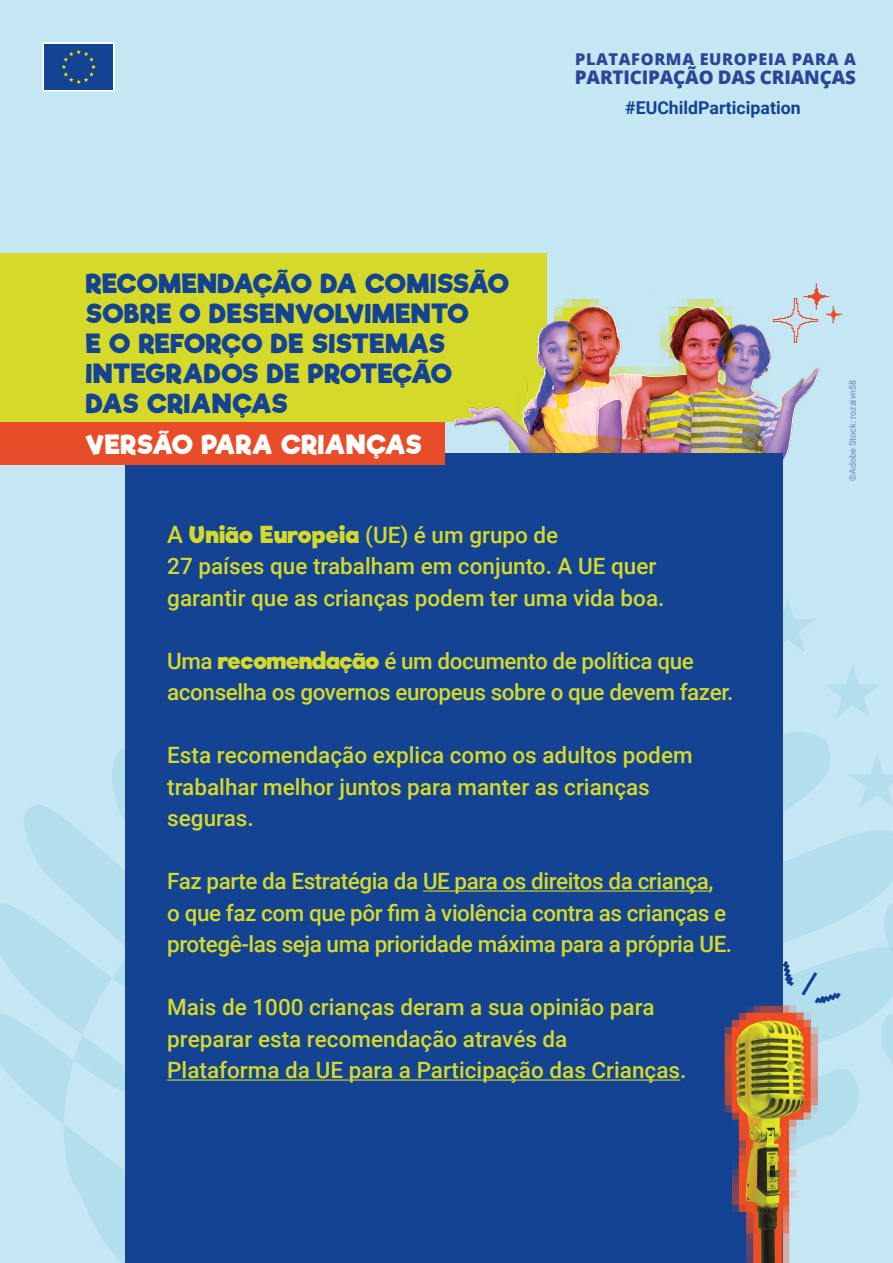
<style>
.page{position:relative;width:893px;height:1263px;background:#c5e6f3}
.page>*{position:absolute;margin:0;border:0;box-sizing:border-box;transform-origin:0 0}
.t1{font:700 25.5px/30.2px "Riffic";color:#134392}
.t2{font:700 25.5px "Riffic";color:#fff}
.Body_1{font:500 22.5px/31.5px "Roboto";color:#d5da2a}
.Body_1-2{font:500 22.5px/31.5px "Roboto";letter-spacing:-.02em;color:#d5da2a}
.t3{font:800 18.75px "Open Sans";letter-spacing:-.01em;color:#294697}
.t4{font:700 17.7px "Roboto";color:#134392}
.t5{font:800 16.2px "Open Sans";letter-spacing:.04em;color:#294697}
.image_copyright{font:9px "Roboto";color:#7883bd}
.s1{font-size:24px}
.s2{font-family:"Riffic";font-weight:700}
</style>
<div class="page">
<svg style="left:783px;top:808px;width:110px;height:325px;fill:#b2deed"></svg>
<svg style="left:0;top:748px;width:125px;height:515px"></svg>
<svg style="left:783px;top:599px;width:110px;height:209px"></svg>
<svg style="left:875px;top:883px;width:18px;height:241px"></svg>
<svg style="left:43px;top:42px;width:72px;height:49px;background:#2f5999"></svg>
<div style="left:0;top:254px;width:546px;height:168px;background:#d5da2a"></div>
<img style="left:446px;top:254px;width:374px;height:208px">
<div style="left:125px;top:454px;width:658px;height:809px;background:#134392"></div>
<hr style="left:423px;top:890px;width:286px;height:1px;background:#d5da2a">
<hr style="left:167px;top:1079px;width:513px;height:1px;background:#d5da2a">
<div style="left:0;top:422px;width:444px;height:43px;background:#e94c28"></div>
<svg style="left:783px;top:961px;width:11px;height:25px"></svg>
<svg style="left:801px;top:972px;width:40px;height:31px"></svg>
<img style="left:724px;top:995px;width:109px;height:268px">
<svg style="left:773px;top:283px;width:69px;height:60px"></svg>
<p class="t5" style="left:575px;top:47px;width:282px">PLATAFORMA EUROPEIA PARA A</p>
<p class="t3" style="left:575px;top:63px;width:283px">PARTICIPAÇÃO DAS CRIANÇAS</p>
<p class="t4" style="left:625px;top:95px;width:177px">#EUChildParticipation</p>
<p class="t1" style="left:86px;top:268px;width:425px">RECOMENDAÇÃO DA COMISSÃO<br>SOBRE O DESENVOLVIMENTO<br>E O REFORÇO DE SISTEMAS<br>INTEGRADOS DE PROTEÇÃO<br>DAS CRIANÇAS</p>
<p class="t2" style="left:85px;top:429px;width:339px">VERSÃO PARA CRIANÇAS</p>
<p class="Body_1" style="left:167px;top:518px;width:393px"><span class="s1">A</span> <span class="s2">União Europeia</span> (UE) é um grupo de</p>
<p class="Body_1" style="left:167px;top:550px;width:491px">27 países que trabalham em conjunto. A UE quer</p>
<p class="Body_1" style="left:167px;top:581px;width:499px">garantir que as crianças podem ter uma vida boa.</p>
<p class="Body_1-2" style="left:167px;top:644px;width:567px">Uma <span class="s2">recomendação</span> é um documento de política que aconselha os governos europeus sobre o que devem fazer.</p>
<p class="Body_1" style="left:167px;top:739px;width:527px">Esta recomendação explica como os adultos podem trabalhar melhor juntos para manter as crianças seguras.</p>
<p class="Body_1-2" style="left:167px;top:865px;width:566px">Faz parte da Estratégia da UE para os direitos da criança,<br>o que faz com que pôr fim à violência contra as crianças e protegê-las seja uma prioridade máxima para a própria UE.</p>
<p class="Body_1" style="left:167px;top:991px;width:489px">Mais de 1000 crianças deram a sua opinião para</p>
<p class="Body_1" style="left:167px;top:1022px;width:402px">preparar esta recomendação através da</p>
<p class="Body_1" style="left:167px;top:1054px;width:521px">Plataforma da UE para a Participação das Crianças.</p>
<p class="image_copyright" style="left:846px;top:481px;width:103px;rotate:-90deg">©Adobe Stock: rozaivn58</p>
</div>
